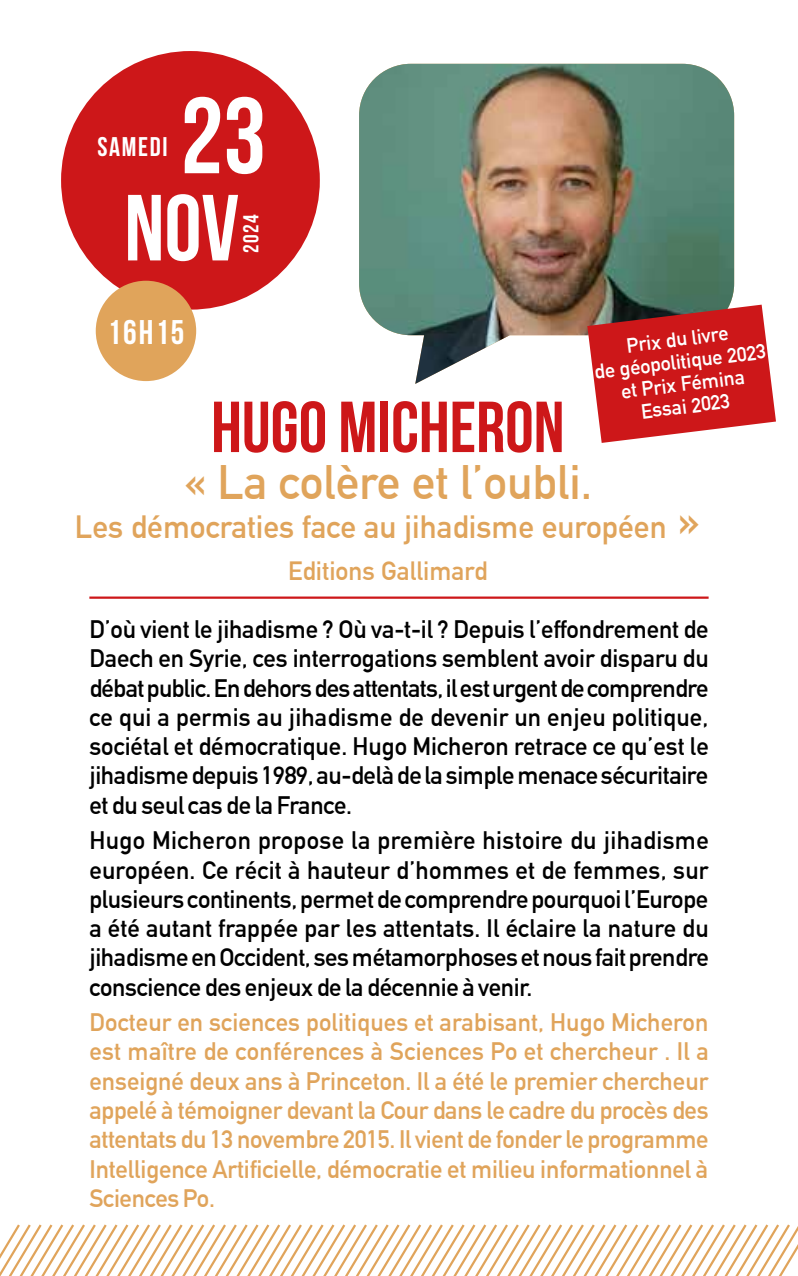
<style>
.page{position:relative;width:798px;height:1276px;background:#fff}
.page>*{position:absolute;margin:0;border:0;box-sizing:border-box;transform-origin:0 0}
.t1{font:108px "Bebas Neue";color:#fff}
.t2{font:93.6px "Bebas Neue";color:#fff}
.t3{font:700 72px "Bebas Neue";color:#cd1719}
.t4{font:700 47.25px "DIN Alternate";color:#e0a45b}
.t5{font:34.2px "Bebas Neue";letter-spacing:.06em;color:#fff}
.t6{font:700 31.5px "DIN Alternate";color:#e0a45b}
.t7{font:27px "Bebas Neue";letter-spacing:.06em;color:#fff}
.t8{font:700 25.88px "DIN Alternate";color:#e0a45b}
.t9{font:700 24.75px/29.2px "DIN Alternate";letter-spacing:-.015em;color:#000;text-align:justify}
.t10{font:700 24.75px/29.2px "DIN Alternate";letter-spacing:-.005em;color:#e0a45b;text-align:justify}
.t11{font:21.6px "Bebas Neue";color:#fff}
.t12{font:700 20.25px/22.5px "DIN Alternate";color:#fff;text-align:center}
.s1{font-size:47.25px}
</style>
<div class="page">
<svg style="left:0;top:1224px;width:797px;height:52px"></svg>
<img style="left:359px;top:64px;width:374px;height:320px">
<hr style="left:89px;top:596px;width:619px;height:3px;background:#cd1719">
<div style="left:61px;top:51px;width:259px;height:259px;background:#cd1719;border-radius:50%"></div>
<div style="left:96px;top:281px;width:100px;height:100px;background:#e0a45b;border-radius:50%"></div>
<svg style="left:587px;top:305px;width:188px;height:138px;background:#ca3a3a"></svg>
<h1 class="t1" style="left:180px;top:77px;width:87px">23</h1>
<h2 class="t2" style="left:124px;top:177px;width:116px">NOV</h2>
<p class="t7" style="left:98px;top:132px;width:71px">SAMEDI</p>
<p class="t11" style="left:239px;top:253px;width:40px;rotate:-90deg">2024</p>
<p class="t11" style="left:239px;top:223px;width:10px;rotate:-90deg">3</p>
<h3 class="t5" style="left:107px;top:313px;width:78px">16H15</h3>
<p class="t12" style="left:590px;top:337px;width:174px;rotate:-7deg">Prix du livre<br>de géopolitique 2023 et Prix Fémina<br>Essai 2023</p>
<h3 class="t3" style="left:211px;top:388px;width:355px">HUGO MICHERON</h3>
<h3 class="t4" style="left:183px;top:447px;width:410px">« La colère et l’oubli.</h3>
<p class="t6" style="left:75px;top:502px;width:627px">Les démocraties face au jihadisme européen <span class="s1">»</span></p>
<p class="t8" style="left:288px;top:551px;width:201px">Editions Gallimard</p>
<p class="t9" style="left:89px;top:613px;width:620px">D’où vient le jihadisme ? Où va-t-il ? Depuis l’effondrement de Daech en Syrie, ces interrogations semblent avoir disparu du débat public. En dehors des attentats, il est urgent de comprendre ce qui a permis au jihadisme de devenir un enjeu politique, sociétal et démocratique. Hugo Micheron retrace ce qu’est le jihadisme depuis 1989, au-delà de la simple menace sécuritaire et du seul cas de la France.</p>
<p class="t9" style="left:89px;top:824px;width:620px">Hugo Micheron propose la première histoire du jihadisme européen. Ce récit à hauteur d’hommes et de femmes, sur plusieurs continents, permet de comprendre pourquoi l’Europe a été autant frappée par les attentats. Il éclaire la nature du jihadisme en Occident, ses métamorphoses et nous fait prendre conscience des enjeux de la décennie à venir.</p>
<p class="t10" style="left:89px;top:1006px;width:620px">Docteur en sciences politiques et arabisant, Hugo Micheron est maître de conférences à Sciences Po et chercheur . Il a enseigné deux ans à Princeton. Il a été le premier chercheur appelé à témoigner devant la Cour dans le cadre du procès des attentats du 13 novembre 2015. Il vient de fonder le programme Intelligence Artificielle, démocratie et milieu informationnel à Sciences Po.</p>
</div>
